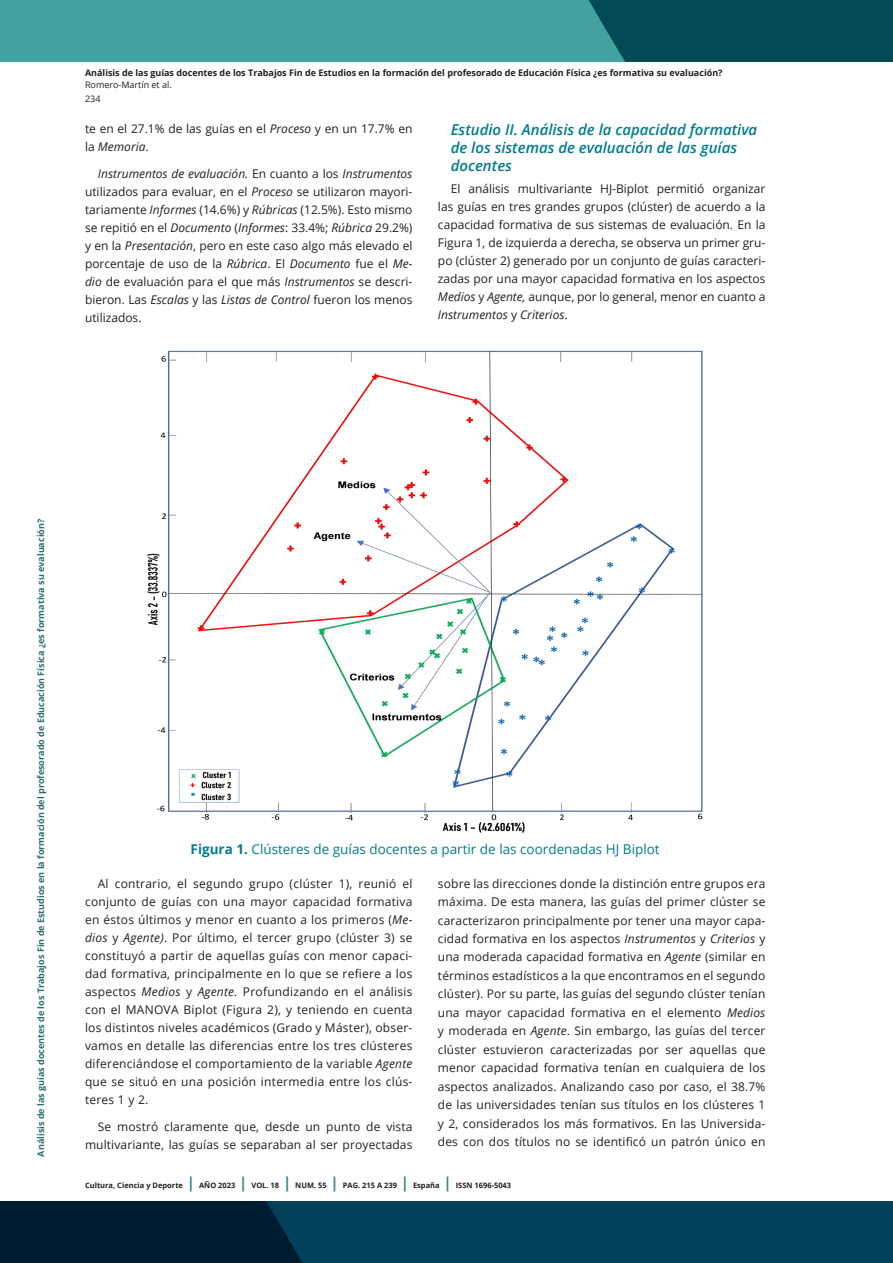
<style>
.page{position:relative;width:893px;height:1263px;background:#fff}
.page>*{position:absolute;margin:0;border:0;box-sizing:border-box;transform-origin:0 0}
.subtitulo_2_H3{font:italic 600 15px/18px "Open Sans";color:#007b8f}
.subtitulo_3_H3{font:13.5px "Open Sans";color:#007b8f}
.Cuerpo_de_texto_P{font:12px/18px "Open Sans";letter-spacing:.01em;color:#231f20;text-align:justify}
.t1{font:700 9px "Open Sans";color:#231f20}
.t2{font:700 9px "Open Sans";color:#2a6e73}
.t3{font:9px "Open Sans";color:#231f20}
.t4{font:700 7.5px "Open Sans";color:#231f20}
.s1{font-style:italic}
.s2{font-weight:700}
.s3{font-size:15px;color:#31849b}
</style>
<div class="page">
<svg style="left:0;top:1201px;width:893px;height:62px;background:#02344e"></svg>
<div style="left:0;top:0;width:893px;height:62px;background:#41a29f"></div>
<div style="left:589px;top:0;width:304px;height:62px;background:#024a56"></div>
<img style="left:147px;top:351px;width:556px;height:482px">
<p class="t1" style="left:85px;top:67px;width:639px">Análisis de las guías docentes de los Trabajos Fin de Estudios en la formación del profesorado de Educación Física ¿es formativa su evaluación?</p>
<p class="t3" style="left:85px;top:79px;width:88px">Romero-Martín et al.</p>
<p class="t3" style="left:85px;top:92px;width:17px">234</p>
<p class="Cuerpo_de_texto_P" style="left:85px;top:119px;width:329px">te en el 27.1% de las guías en el <span class="s1">Proceso</span> y en un 17.7% en la <span class="s1">Memoria</span>.</p>
<p class="Cuerpo_de_texto_P" style="left:85px;top:164px;width:329px;text-indent:13px"><span class="s1">Instrumentos de evaluación.</span> En cuanto a los <span class="s1">Instrumentos </span>utilizados para evaluar, en el <span class="s1">Proceso</span> se utilizaron mayori&shy;tariamente <span class="s1">Informes</span> (14.6%) y <span class="s1">Rúbricas</span> (12.5%). Esto mismo se repitió en el <span class="s1">Documento</span> (<span class="s1">Informes</span>: 33.4%; <span class="s1">Rúbrica</span> 29.2%) y en la <span class="s1">Presentación</span>, pero en este caso algo más elevado el porcentaje de uso de la <span class="s1">Rúbrica</span>. El <span class="s1">Documento</span> fue el <span class="s1">Me&shy;dio</span> de evaluación para el que más <span class="s1">Instrumentos</span> se descri&shy;bieron. Las <span class="s1">Escalas</span> y las <span class="s1">Listas de Control</span> fueron los menos utilizados.</p>
<p class="subtitulo_2_H3" style="left:451px;top:120px;width:308px">Estudio II. Análisis de la capacidad formativa de los sistemas de evaluación de las guías docentes</p>
<p class="Cuerpo_de_texto_P" style="left:438px;top:179px;width:329px;text-indent:13px">El análisis multivariante HJ-Biplot permitió organizar las guías en tres grandes grupos (clúster) de acuerdo a la capacidad formativa de sus sistemas de evaluación. En la Figura 1, de izquierda a derecha, se observa un primer gru&shy;po (clúster 2) generado por un conjunto de guías caracteri&shy;zadas por una mayor capacidad formativa en los aspectos <span class="s1">Medios</span> y <span class="s1">Agente,</span> aunque, por lo general, menor en cuanto a <span class="s1">Instrumentos</span> y <span class="s1">Criterios</span>.</p>
<p class="t2" style="left:34px;top:1156px;width:639px;rotate:-90deg">Análisis de las guías docentes de los Trabajos Fin de Estudios en la formación del profesorado de Educación Física ¿es formativa su evaluación?</p>
<p class="subtitulo_3_H3" style="left:191px;top:840px;width:471px"><span class="s2">Figura 1.</span> Clústeres de guías docentes a partir de las coordenadas HJ Biplot</p>
<p class="Cuerpo_de_texto_P" style="left:438px;top:874px;width:329px;line-height:18.5px">sobre las direcciones donde la distinción entre grupos era máxima. De esta manera, las guías del primer clúster se caracterizaron principalmente por tener una mayor capa&shy;cidad formativa en los aspectos <span class="s1">Instrumentos</span> y <span class="s1">Criterios</span> y una moderada capacidad formativa en <span class="s1">Agente</span> (similar en términos estadísticos a la que encontramos en el segundo clúster). Por su parte, las guías del segundo clúster tenían una mayor capacidad formativa en el elemento <span class="s1">Medios </span>y moderada en <span class="s1">Agente</span>. Sin embargo, las guías del tercer clúster estuvieron caracterizadas por ser aquellas que menor capacidad formativa tenían en cualquiera de los aspectos analizados. Analizando caso por caso, el 38.7% de las universidades tenían sus títulos en los clústeres 1 y 2, considerados los más formativos. En las Universida&shy;des con dos títulos no se identificó un patrón único en</p>
<p class="Cuerpo_de_texto_P" style="left:85px;top:874px;width:329px;text-indent:13px">Al contrario, el segundo grupo (clúster 1), reunió el conjunto de guías con una mayor capacidad formativa en éstos últimos y menor en cuanto a los primeros (<span class="s1">Me&shy;dios</span> y <span class="s1">Agente)</span>. Por último, el tercer grupo (clúster 3) se constituyó a partir de aquellas guías con menor capaci&shy;dad formativa, principalmente en lo que se refiere a los aspectos <span class="s1">Medios</span> y <span class="s1">Agente.</span> Profundizando en el análisis con el MANOVA Biplot (Figura 2), y teniendo en cuenta los distintos niveles académicos (Grado y Máster), obser&shy;vamos en detalle las diferencias entre los tres clústeres diferenciándose el comportamiento de la variable <span class="s1">Agente </span>que se situó en una posición intermedia entre los clús&shy;teres 1 y 2.</p>
<p class="Cuerpo_de_texto_P" style="left:85px;top:1117px;width:329px;line-height:18.5px;text-align:right">Se mostró claramente que, desde un punto de vista multivariante, las guías se separaban al ser proyectadas</p>
<p class="t4" style="left:85px;top:1180px;width:428px">Cultura, Ciencia y Deporte <span class="s3">|</span> AÑO 2023 <span class="s3">|</span> VOL. 18 <span class="s3">|</span> NUM. 55 <span class="s3">|</span> PAG. 215 A 239 <span class="s3">|</span> España <span class="s3">|</span> ISSN 1696-5043</p>
</div>
